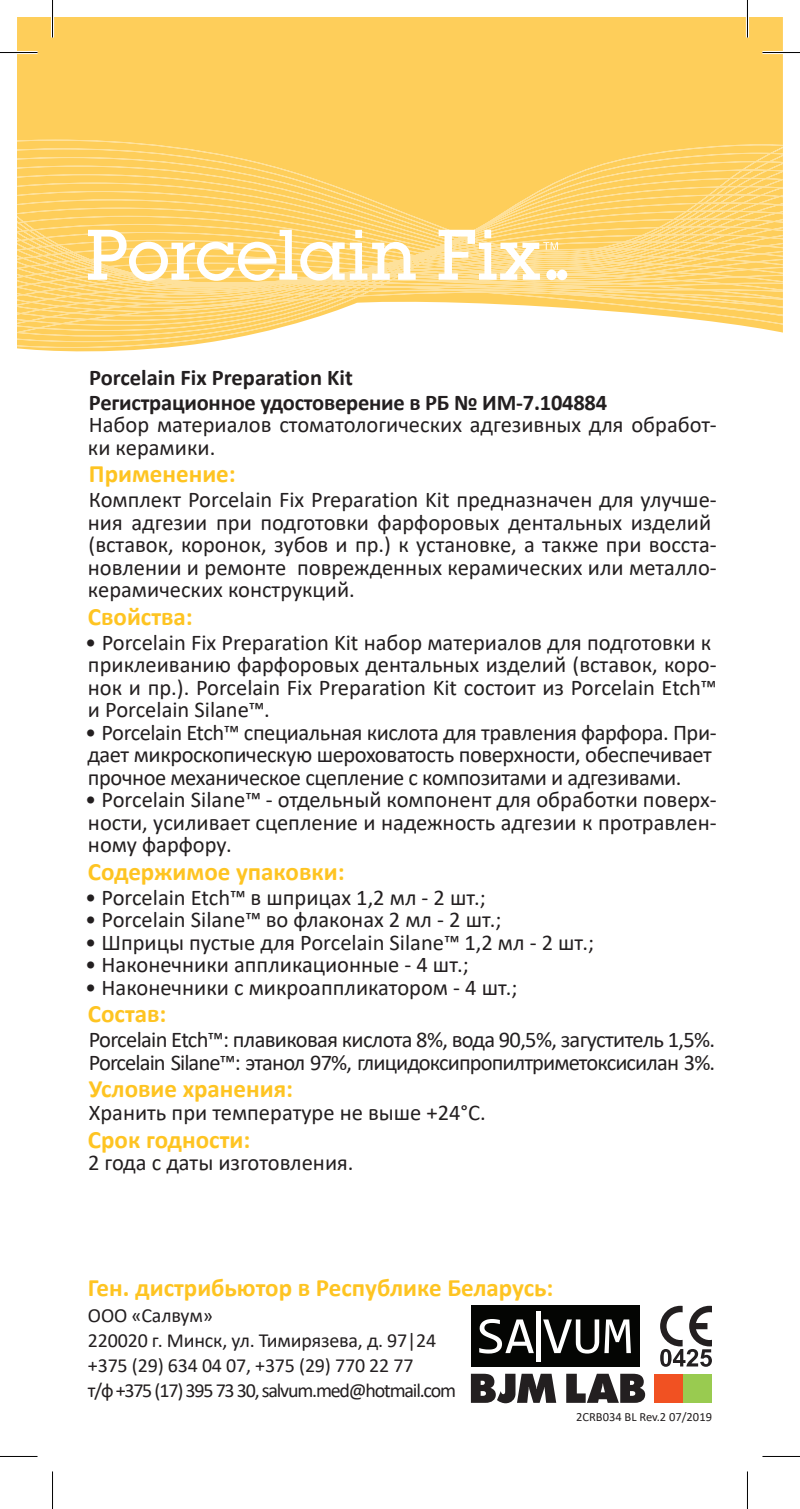
<style>
.page{position:relative;width:800px;height:1509px;background:#fff}
.page>*{position:absolute;margin:0;border:0;box-sizing:border-box;transform-origin:0 0}
.t1{font:700 25px "Calibri";color:#fec422}
.t2{font:22.5px/22.5px "Calibri";color:#231f20}
.t3{font:22.5px/22.5px "Calibri";letter-spacing:-.02em;color:#231f20}
.t4{font:22.5px/22.5px "Calibri";letter-spacing:-.04em;color:#231f20}
.t5{font:700 22.5px/25px "Calibri";letter-spacing:-.01em;color:#231f20}
.t6{font:20px/25px "Calibri";letter-spacing:-.01em;color:#231f20}
.t7{font:12.5px "Calibri";color:#231f20}
</style>
<div class="page">
<div style="left:17px;top:17px;width:765px;height:335px;background:#fece5a"></div>
<svg style="left:17px;top:342px;width:765px;height:6px"></svg>
<svg style="left:17px;top:337px;width:765px;height:5px"></svg>
<div style="left:17px;top:139px;width:765px;height:9px;background:#fece5a"></div>
<svg style="left:17px;top:148px;width:765px;height:9px;background:#fecf5f"></svg>
<svg style="left:17px;top:157px;width:765px;height:8px;background:#fed061"></svg>
<svg style="left:17px;top:165px;width:765px;height:9px;background:#fed062"></svg>
<svg style="left:17px;top:174px;width:765px;height:8px;background:#fed064"></svg>
<svg style="left:17px;top:182px;width:765px;height:9px;background:#fed165"></svg>
<svg style="left:17px;top:191px;width:765px;height:8px;background:#fed166"></svg>
<svg style="left:17px;top:199px;width:765px;height:2px;background:#fed269"></svg>
<svg style="left:17px;top:201px;width:765px;height:6px;background:#fed267"></svg>
<svg style="left:17px;top:207px;width:765px;height:130px"></svg>
<div style="left:557px;top:269px;width:10px;height:11px;background:#fff;border-radius:50%"></div>
<div style="left:546px;top:269px;width:10px;height:11px;background:#fff;border-radius:50%"></div>
<div style="left:654px;top:1373px;width:29px;height:29px;background:#f15122"></div>
<div style="left:683px;top:1373px;width:29px;height:29px;background:#99cb50"></div>
<svg style="left:471px;top:1373px;width:85px;height:30px"></svg>
<svg style="left:566px;top:1373px;width:79px;height:29px"></svg>
<div style="left:471px;top:1305px;width:168px;height:61px;background:#040503"></div>
<svg style="left:479px;top:1319px;width:55px;height:34px"></svg>
<svg style="left:543px;top:1319px;width:88px;height:34px"></svg>
<div style="left:536px;top:1310px;width:5px;height:50px;background:#fff"></div>
<svg style="left:660px;top:1305px;width:52px;height:61px"></svg>
<hr style="left:0;top:51px;width:38px;height:3px;background:#fff">
<hr style="left:762px;top:51px;width:37px;height:3px;background:#fff">
<hr style="left:51px;top:0;width:3px;height:38px;background:#fff">
<svg style="left:745px;top:17px;width:4px;height:21px"></svg>
<hr style="left:0;top:52px;width:38px;height:1px;background:#000">
<hr style="left:762px;top:52px;width:37px;height:1px;background:#000">
<hr style="left:0;top:1455px;width:38px;height:1px;background:#000">
<hr style="left:762px;top:1455px;width:37px;height:1px;background:#000">
<hr style="left:52px;top:0;width:1px;height:38px;background:#000">
<hr style="left:52px;top:1471px;width:1px;height:37px;background:#000">
<hr style="left:747px;top:0;width:1px;height:38px;background:#000">
<hr style="left:747px;top:1471px;width:1px;height:37px;background:#000">
<p class="t5" style="left:89px;top:364px;width:520px">Porcelain Fix Preparation Kit<br>Регистрационное удостоверение в РБ № ИМ-7.104884</p>
<p class="t2" style="left:88px;top:413px;width:630px">Набор материалов стоматологических адгезивных для обработ&shy;ки керамики.</p>
<p class="t1" style="left:89px;top:456px;width:148px">Применение:</p>
<p class="t2" style="left:88px;top:488px;width:630px">Комплект Porcelain Fix Preparation Kit предназначен для улучше&shy;ния адгезии при подготовки фарфоровых дентальных изделий (вставок, коронок, зубов и пр.) к установке, а также при восста&shy;новлении и ремонте поврежденных керамических или металло&shy;керамических конструкций.</p>
<p class="t1" style="left:88px;top:598px;width:106px">Свойства:</p>
<p class="t2" style="left:85px;top:630px;width:633px">• Porcelain Fix Preparation Kit набор материалов для подготовки к приклеиванию фарфоровых дентальных изделий (вставок, коро&shy;нок и пр.). Porcelain Fix Preparation Kit состоит из Porcelain Etch™ и Porcelain Silane™.</p>
<p class="t3" style="left:85px;top:720px;width:633px">• Porcelain Etch™ специальная кислота для травления фарфора. При&shy;дает микроскопическую шероховатость поверхности, обеспечивает прочное механическое сцепление с композитами и адгезивами.</p>
<p class="t2" style="left:85px;top:788px;width:633px;text-align:justify">• Porcelain Silane™ - отдельный компонент для обработки поверх&shy;ности, усиливает сцепление и надежность адгезии к протравлен&shy;ному фарфору.</p>
<p class="t1" style="left:88px;top:853px;width:258px">Содержимое упаковки:</p>
<p class="t2" style="left:85px;top:885px;width:402px">• Porcelain Etch™ в шприцах 1,2 мл - 2 шт.;</p>
<p class="t2" style="left:85px;top:908px;width:418px">• Porcelain Silane™ во флаконах 2 мл - 2 шт.;</p>
<p class="t2" style="left:85px;top:930px;width:510px">• Шприцы пустые для Porcelain Silane™ 1,2 мл - 2 шт.;</p>
<p class="t2" style="left:85px;top:953px;width:385px">• Наконечники аппликационные - 4 шт.;</p>
<p class="t2" style="left:85px;top:975px;width:434px">• Наконечники с микроаппликатором - 4 шт.;</p>
<p class="t1" style="left:88px;top:996px;width:80px">Состав:</p>
<p class="t4" style="left:89px;top:1028px;width:628px">Porcelain Etch™: плавиковая кислота 8%, вода 90,5%, загуститель 1,5%.<br>Porcelain Silane™: этанол 97%, глицидоксипропилтриметоксисилан 3%.</p>
<p class="t1" style="left:89px;top:1071px;width:206px">Условие хранения:</p>
<p class="t2" style="left:89px;top:1100px;width:398px">Хранить при температуре не выше +24°С.</p>
<p class="t1" style="left:88px;top:1121px;width:164px">Срок годности:</p>
<p class="t2" style="left:88px;top:1150px;width:267px">2 года с даты изготовления.</p>
<p class="t1" style="left:88px;top:1269px;width:467px">Ген. дистрибьютор в Республике Беларусь:</p>
<p class="t6" style="left:88px;top:1302px;width:369px">ООО «Салвум»<br>220020 г. Минск, ул. Тимирязева, д. 97|24 +375 (29) 634 04 07, +375 (29) 770 22 77<br>т/ф +375 (17) 395 73 30, salvum.med@hotmail.com</p>
<p class="t7" style="left:576px;top:1407px;width:137px">2CRB034 BL Rev.2 07/2019</p>
</div>
